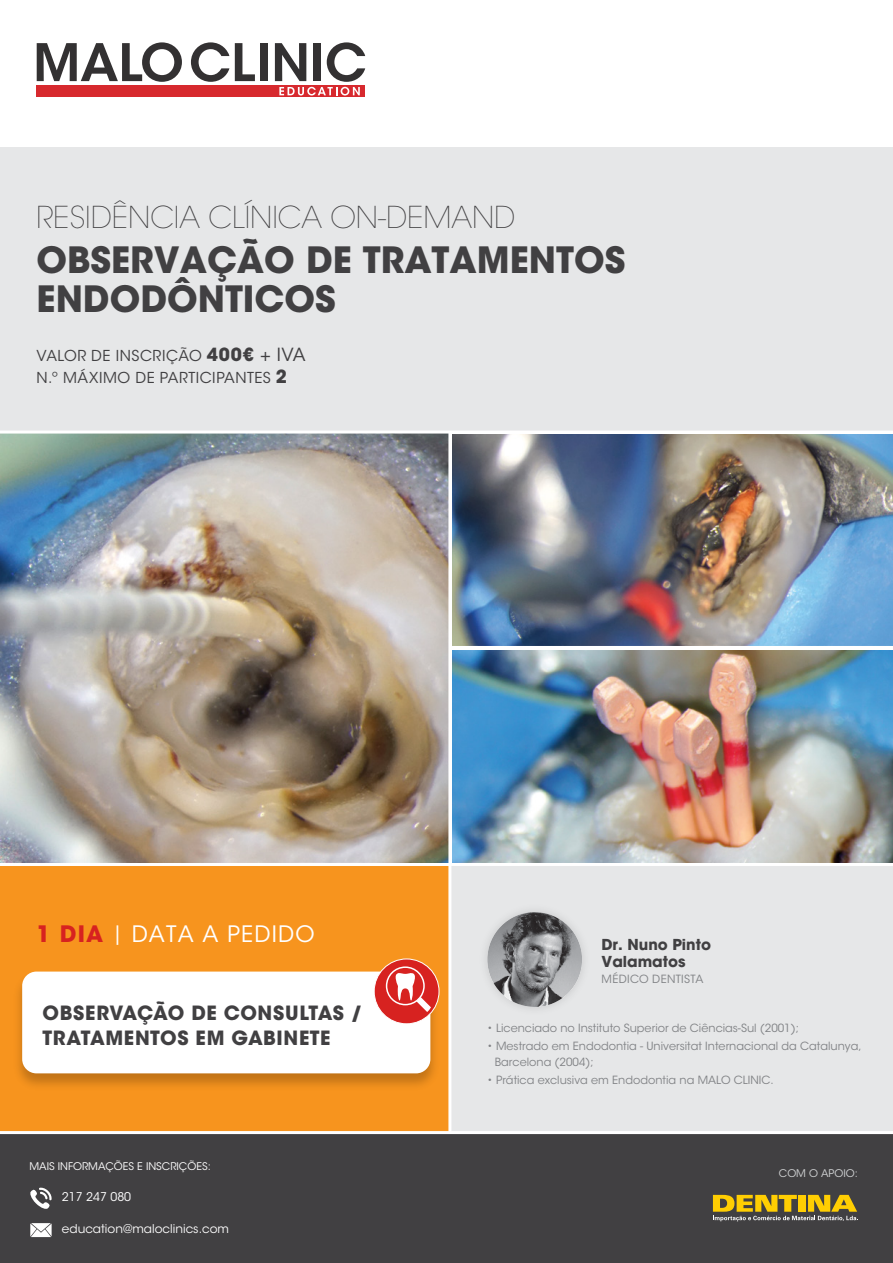
<style>
.page{position:relative;width:893px;height:1263px;background:#fff}
.page>*{position:absolute;margin:0;border:0;box-sizing:border-box;transform-origin:0 0}
.t1{font:700 36px/39px "ITC Avant Garde Std";color:#414042}
.t2{font:200 30px "ITC Avant Garde Std";color:#414042}
.t3{font:22.5px "ITC Avant Garde Std";letter-spacing:.055em;color:#fff}
.t4{font:700 19.5px/25.5px "ITC Avant Garde Std";letter-spacing:.025em;color:#414042}
.t5{font:15px/22.5px "ITC Avant Garde Std";letter-spacing:.035em;color:#414042}
.t6{font:700 15px/16.5px "ITC Avant Garde Std";color:#414042}
.t7{font:12px "ITC Avant Garde Std";color:#fff}
.t8{font:11.25px/16.5px "ITC Avant Garde Std";color:#808285}
.t9{font:11.25px "ITC Avant Garde Std";letter-spacing:.03em;color:#808285}
.t10{font:10.5px "ITC Avant Garde Std";color:#fff}
.t11{font:10.5px "ITC Avant Garde Std";color:#d1d3d4}
.s1{font-weight:700;font-size:18px}
.s2{font-size:18px}
.s3{font-weight:700;color:#d72220}
.s4{font-size:19.5px}
</style>
<div class="page">
<div style="left:0;top:865px;width:448px;height:268px;background:#f7941e"></div>
<div style="left:449px;top:864px;width:444px;height:270px;background:#e6e7e8"></div>
<div style="left:0;top:1132px;width:893px;height:131px;background:#414042"></div>
<img style="left:452px;top:434px;width:441px;height:212px">
<img style="left:452px;top:650px;width:441px;height:213px">
<img style="left:1px;top:434px;width:447px;height:429px">
<div style="left:37px;top:85px;width:328px;height:12px;background:#d7292e"></div>
<svg style="left:37px;top:42px;width:145px;height:40px"></svg>
<svg style="left:191px;top:42px;width:38px;height:40px"></svg>
<svg style="left:235px;top:43px;width:20px;height:38px"></svg>
<div style="left:260px;top:43px;width:8px;height:38px;background:#333132"></div>
<svg style="left:275px;top:42px;width:90px;height:53px"></svg>
<div style="left:0;top:147px;width:893px;height:285px;background:#e6e7e8"></div>
<img style="left:451px;top:892px;width:133px;height:205px">
<img style="left:487px;top:912px;width:95px;height:95px;border-radius:47px">
<hr style="left:0;top:431px;width:893px;height:3px;background:#fff">
<hr style="left:0;top:1131px;width:893px;height:3px;background:#fff">
<hr style="left:448px;top:433px;width:3px;height:700px;background:#fff">
<hr style="left:0;top:863px;width:893px;height:3px;background:#fff">
<img style="left:18px;top:967px;width:422px;height:119px">
<div style="left:22px;top:971px;width:408px;height:102px;background:#fff;border-radius:14px"></div>
<svg style="left:374px;top:959px;width:65px;height:65px"></svg>
<div style="left:374px;top:958px;width:65px;height:66px;border:1px solid #fff;border-radius:50%"></div>
<div style="left:386px;top:966px;width:39px;height:39px;border:1px solid #fff;border-radius:50%"></div>
<svg style="left:395px;top:972px;width:41px;height:48px"></svg>
<svg style="left:713px;top:1195px;width:145px;height:26px"></svg>
<svg style="left:30px;top:1187px;width:22px;height:22px"></svg>
<svg style="left:30px;top:1223px;width:22px;height:14px"></svg>
<h2 class="t2" style="left:37px;top:199px;width:480px">RESIDÊNCIA CLÍNICA ON-DEMAND</h2>
<h1 class="t1" style="left:37px;top:240px;width:590px">OBSERVAÇÃO DE TRATAMENTOS<br>ENDODÔNTICOS</h1>
<h3 class="t5" style="left:37px;top:344px;width:271px">VALOR DE INSCRIÇÃO <span class="s1">400€</span> <span class="s2">+ IVA<br></span>N.º MÁXIMO DE PARTICIPANTES <span class="s1">2</span></h3>
<h3 class="t3" style="left:37px;top:920px;width:279px"><span class="s3">1 DIA</span> <span class="s4">|</span> DATA A PEDIDO</h3>
<h3 class="t4" style="left:43px;top:999px;width:321px">OBSERVAÇÃO DE CONSULTAS /<br>TRATAMENTOS EM GABINETE</h3>
<p class="t10" style="left:29px;top:1159px;width:183px">MAIS INFORMAÇÕES E INSCRIÇÕES:</p>
<p class="t7" style="left:62px;top:1190px;width:71px">217 247 080</p>
<p class="t7" style="left:62px;top:1221px;width:169px">education@maloclinics.com</p>
<h3 class="t6" style="left:601px;top:936px;width:111px">Dr. Nuno Pinto<br>Valamatos</h3>
<p class="t9" style="left:601px;top:972px;width:103px">MÉDICO DENTISTA</p>
<p class="t8" style="left:487px;top:1019px;width:313px">• Licenciado no Instituto Superior de Ciências-Sul (2001);</p>
<p class="t8" style="left:495px;top:1037px;width:368px;text-indent:-8px">• Mestrado em Endodontia - Universitat Internacional da Catalunya,<br>Barcelona (2004);</p>
<p class="t8" style="left:487px;top:1072px;width:288px">• Prática exclusiva em Endodontia na MALO CLINIC.</p>
<p class="t11" style="left:779px;top:1167px;width:80px">COM O APOIO:</p>
</div>
